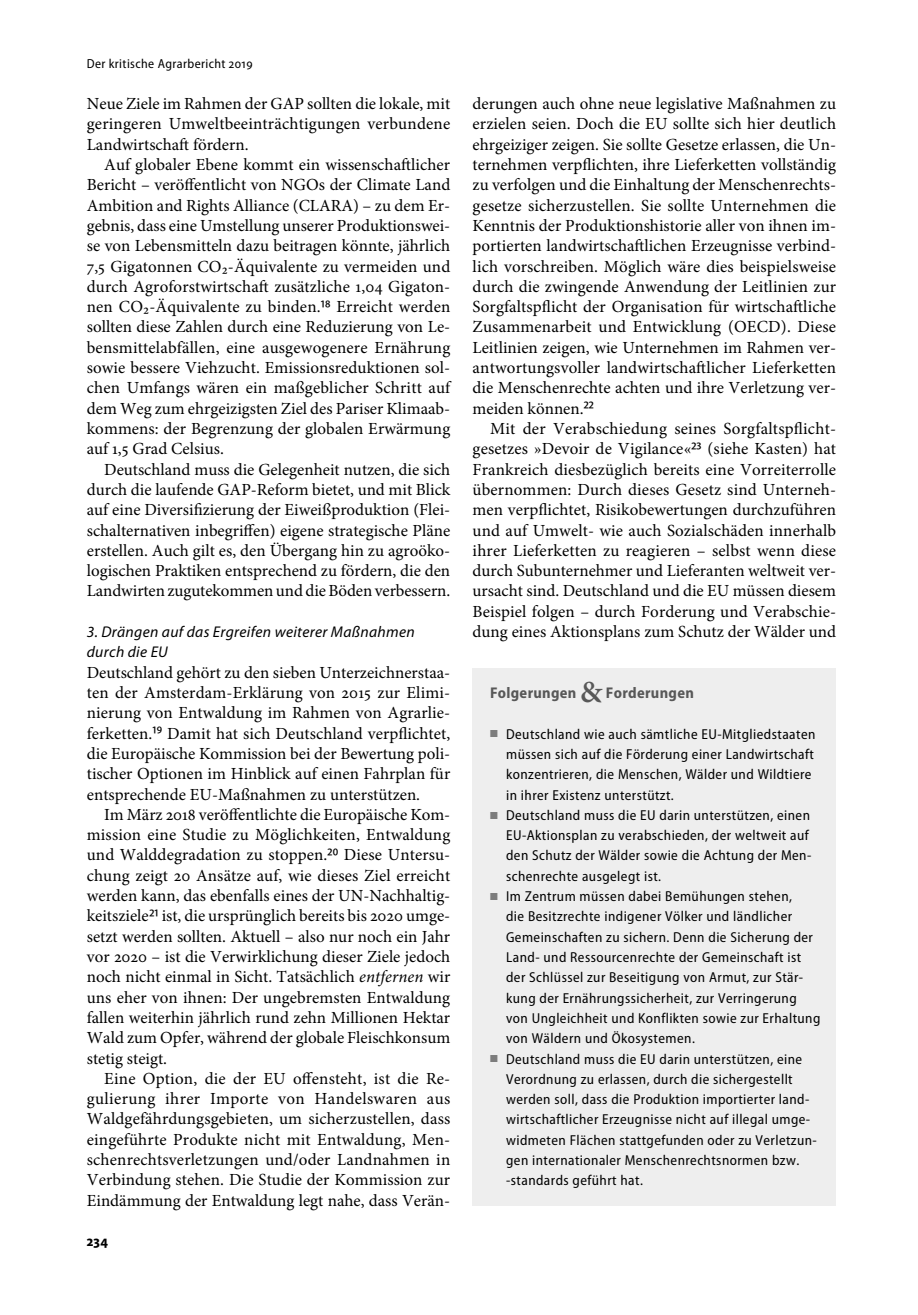
<style>
.page{position:relative;width:918px;height:1315px;background:#fff}
.page>*{position:absolute;margin:0;border:0;box-sizing:border-box;transform-origin:0 0}
.t1{font:16.97px/20.3px "Minion Pro";color:#000;text-align:justify}
.t2{font:italic 15.58px/20.3px "Myriad Pro";letter-spacing:.02em;color:#000}
.t3{font:700 semi-condensed 15.58px "Myriad Pro";letter-spacing:.02em;color:#585858}
.t4{font:700 semi-condensed 14.88px "Myriad Pro";color:#000}
.t5{font:semi-condensed 14.35px/20.3px "Myriad Pro";letter-spacing:.03em;color:#000}
.t6{font:semi-condensed 13.12px "Myriad Pro";letter-spacing:.03em;color:#000}
.s1{font-size:17.5px}
.s2{font-family:"Myriad Pro";font-stretch:semi-condensed;font-size:17.5px}
.s3{font-style:italic}
.s4{font-family:"Minion Pro";font-weight:600;font-stretch:normal;font-size:30.8px}
.s5{color:#7c7c7c}
</style>
<div class="page">
<div style="left:472px;top:668px;width:364px;height:537px;background:#eee"></div>
<p class="t6" style="left:87px;top:59px;width:167px">Der kritische Agrarbericht 2019</p>
<p class="t1" style="left:87px;top:95px;width:365px">Neue Ziele im Rahmen der GAP sollten die lokale, mit geringeren Umweltbeeinträchtigungen verbundene Landwirtschaft fördern.</p>
<p class="t1" style="left:87px;top:156px;width:365px;text-indent:17px">Auf globaler Ebene kommt ein wissenschaftlicher Bericht – veröffentlicht von NGOs der Climate Land Ambition and Rights Alliance (CLARA) – zu dem Er&shy;gebnis, dass eine Umstellung unserer Produktionswei&shy;se von Lebensmitteln dazu beitragen könnte, jährlich 7,5 Gigatonnen CO<span class="s1">2</span>-Äquivalente zu vermeiden und durch Agroforstwirtschaft zusätzliche 1,04 Gigaton&shy;nen CO<span class="s1">2</span>-Äquivalente zu binden.<span class="s2">¹⁸</span> Erreicht werden sollten diese Zahlen durch eine Reduzierung von Le&shy;bensmittelabfällen, eine ausgewogenere Ernährung sowie bessere Viehzucht. Emissionsreduktionen sol&shy;chen Umfangs wären ein maßgeblicher Schritt auf dem Weg zum ehrgeizigsten Ziel des Pariser Klimaab&shy;kommens: der Begrenzung der globalen Erwärmung auf 1,5 Grad Celsius.</p>
<p class="t1" style="left:87px;top:460px;width:365px;text-indent:17px">Deutschland muss die Gelegenheit nutzen, die sich durch die laufende GAP-Reform bietet, und mit Blick auf eine Diversifizierung der Eiweißproduktion (Flei&shy;schalternativen inbegriffen) eigene strategische Pläne erstellen. Auch gilt es, den Übergang hin zu agroöko&shy;logischen Praktiken entsprechend zu fördern, die den Landwirten zugutekommen und die Böden verbessern.</p>
<p class="t2" style="left:87px;top:623px;width:329px">3. Drängen auf das Ergreifen weiterer Maßnahmen durch die EU</p>
<p class="t1" style="left:87px;top:663px;width:365px">Deutschland gehört zu den sieben Unterzeichnerstaa&shy;ten der Amsterdam-Erklärung von 2015 zur Elimi&shy;nierung von Entwaldung im Rahmen von Agrarlie&shy;ferketten.<span class="s2">¹⁹</span> Damit hat sich Deutschland verpflichtet, die Europäische Kommission bei der Bewertung poli&shy;tischer Optionen im Hinblick auf einen Fahrplan für entsprechende EU-Maßnahmen zu unterstützen.</p>
<p class="t1" style="left:87px;top:806px;width:365px;text-indent:17px">Im März 2018 veröffentlichte die Europäische Kom&shy;mission eine Studie zu Möglichkeiten, Entwaldung und Walddegradation zu stoppen.<span class="s2">²⁰</span> Diese Untersu&shy;chung zeigt 20 Ansätze auf, wie dieses Ziel erreicht werden kann, das ebenfalls eines der UN-Nachhaltig&shy;keitsziele <span class="s2">²¹</span> ist, die ursprünglich bereits bis 2020 umge&shy;setzt werden sollten. Aktuell – also nur noch ein Jahr vor 2020 – ist die Verwirklichung dieser Ziele jedoch noch nicht einmal in Sicht. Tatsächlich <span class="s3">entfernen</span> wir uns eher von ihnen: Der ungebremsten Entwaldung fallen weiterhin jährlich rund zehn Millionen Hektar Wald zum Opfer, während der globale Fleischkonsum stetig steigt.</p>
<p class="t1" style="left:87px;top:1069px;width:365px;text-indent:17px">Eine Option, die der EU offensteht, ist die Re&shy;gulierung ihrer Importe von Handelswaren aus Waldgefährdungsgebieten, um sicherzustellen, dass eingeführte Produkte nicht mit Entwaldung, Men&shy;schenrechtsverletzungen und/oder Landnahmen in Verbindung stehen. Die Studie der Kommission zur Eindämmung der Entwaldung legt nahe, dass Verän-</p>
<p class="t4" style="left:87px;top:1235px;width:23px">234</p>
<p class="t1" style="left:472px;top:95px;width:365px">derungen auch ohne neue legislative Maßnahmen zu erzielen seien. Doch die EU sollte sich hier deutlich ehrgeiziger zeigen. Sie sollte Gesetze erlassen, die Un&shy;ternehmen verpflichten, ihre Lieferketten vollständig zu verfolgen und die Einhaltung der Menschenrechts&shy;gesetze sicherzustellen. Sie sollte Unternehmen die Kenntnis der Produktionshistorie aller von ihnen im&shy;portierten landwirtschaftlichen Erzeugnisse verbind&shy;lich vorschreiben. Möglich wäre dies beispielsweise durch die zwingende Anwendung der Leitlinien zur Sorgfaltspflicht der Organisation für wirtschaftliche Zusammenarbeit und Entwicklung (OECD). Diese Leitlinien zeigen, wie Unternehmen im Rahmen ver&shy;antwortungsvoller landwirtschaftlicher Lieferketten die Menschenrechte achten und ihre Verletzung ver&shy;meiden können.<span class="s2">²²</span></p>
<p class="t1" style="left:472px;top:420px;width:365px;text-indent:17px">Mit der Verabschiedung seines Sorgfaltspflicht&shy;gesetzes »Devoir de Vigilance«<span class="s2">²³</span> (siehe Kasten) hat Frankreich diesbezüglich bereits eine Vorreiterrolle übernommen: Durch dieses Gesetz sind Unterneh&shy;men verpflichtet, Risikobewertungen durchzuführen und auf Umwelt- wie auch Sozialschäden innerhalb ihrer Lieferketten zu reagieren – selbst wenn diese durch Subunternehmer und Lieferanten weltweit ver&shy;ursacht sind. Deutschland und die EU müssen diesem Beispiel folgen – durch Forderung und Verabschie&shy;dung eines Aktionsplans zum Schutz der Wälder und</p>
<p class="t3" style="left:490px;top:687px;width:205px">Folgerungen <span class="s4">&amp;</span> Forderungen</p>
<p class="t5" style="left:506px;top:725px;width:311px;text-indent:-16px"><span class="s5">■</span> Deutschland wie auch sämtliche EU-Mitgliedstaaten müssen sich auf die Förderung einer Landwirtschaft konzentrieren, die Menschen, Wälder und Wildtiere in ihrer Existenz unterstützt.</p>
<p class="t5" style="left:506px;top:806px;width:307px;text-indent:-16px"><span class="s5">■</span> Deutschland muss die EU darin unterstützen, einen EU-Aktionsplan zu verabschieden, der weltweit auf den Schutz der Wälder sowie die Achtung der Men&shy;schenrechte ausgelegt ist.</p>
<p class="t5" style="left:506px;top:887px;width:316px;text-indent:-16px"><span class="s5">■</span> Im Zentrum müssen dabei Bemühungen stehen,<br>die Besitzrechte indigener Völker und ländlicher Gemeinschaften zu sichern. Denn die Sicherung der Land- und Ressourcenrechte der Gemeinschaft ist der Schlüssel zur Beseitigung von Armut, zur Stär&shy;kung der Ernährungssicherheit, zur Verringerung von Ungleichheit und Konflikten sowie zur Erhaltung von Wäldern und Ökosystemen.</p>
<p class="t5" style="left:506px;top:1050px;width:312px;text-indent:-16px"><span class="s5">■</span> Deutschland muss die EU darin unterstützen, eine Verordnung zu erlassen, durch die sichergestellt werden soll, dass die Produktion importierter land&shy;wirtschaftlicher Erzeugnisse nicht auf illegal umge&shy;widmeten Flächen stattgefunden oder zu Verletzun&shy;gen internationaler Menschenrechtsnormen bzw. -standards geführt hat.</p>
</div>
